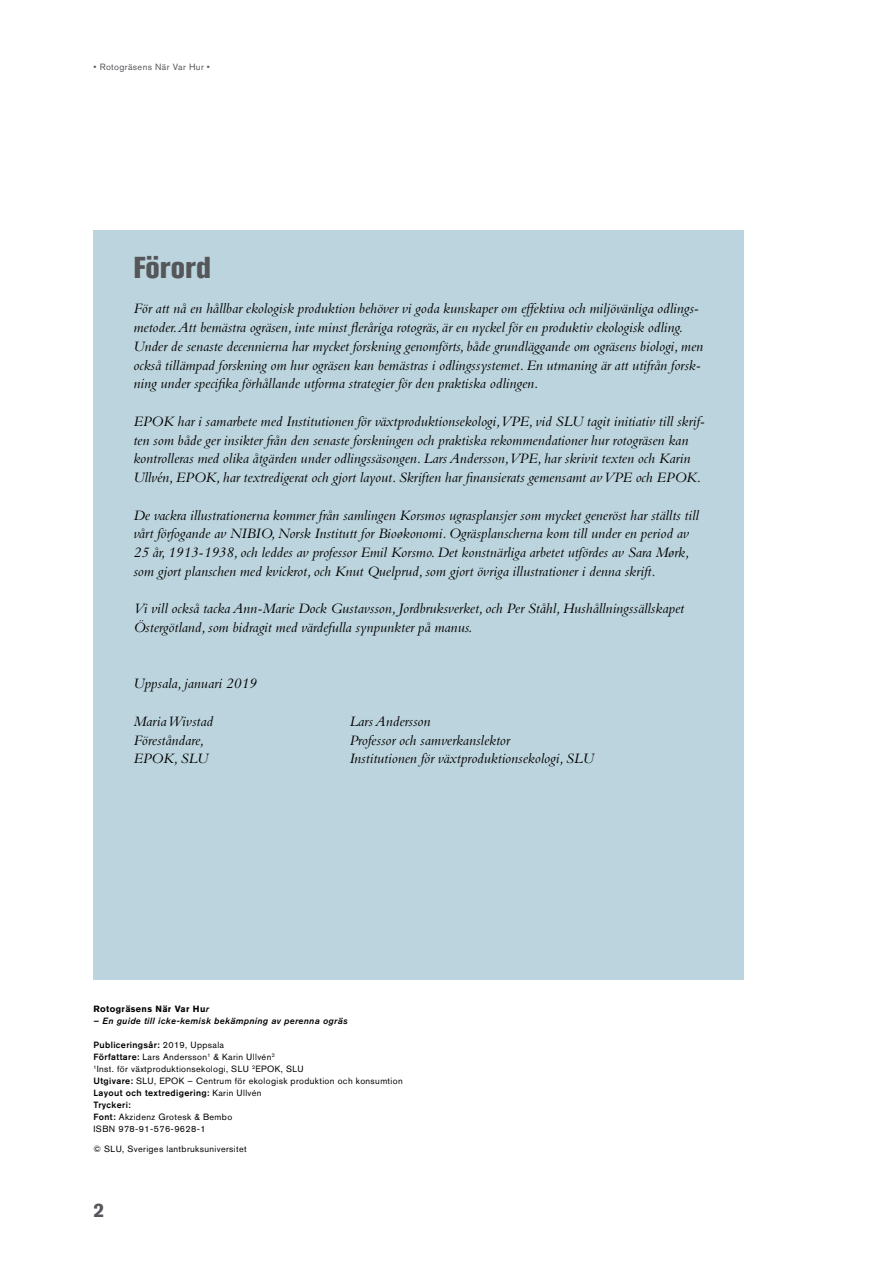
<style>
.page{position:relative;width:893px;height:1263px;background:#fff}
.page>*{position:absolute;margin:0;border:0;box-sizing:border-box;transform-origin:0 0}
.t1{font:800 condensed 30px "Akzidenz Grotesk BQ";letter-spacing:.01em;color:#54565a}
.t2{font:700 19.5px "Akzidenz Grotesk BQ";color:#54565a}
.t3{font:italic 15px/18.8px "Bembo Std";color:#000}
.t4{font:9px/12px "Akzidenz Grotesk BQ";letter-spacing:.04em;color:#000}
.t5{font:italic 9px "Akzidenz Grotesk BQ Med";letter-spacing:.04em;color:#000}
.t6{font:9px "Akzidenz Grotesk BQ";letter-spacing:.04em;color:#54565a}
.t7{font:700 9px "Akzidenz Grotesk BQ";letter-spacing:.04em;color:#000}
.s1{font-family:"Akzidenz Grotesk BQ Med";font-weight:400;font-style:italic}
.s2{font-weight:500}
</style>
<div class="page">
<div style="left:94px;top:230px;width:650px;height:749px;background:#b9d2dc"></div>
<p class="t6" style="left:94px;top:62px;width:118px">• Rotogräsens När Var Hur •</p>
<h1 class="t1" style="left:133px;top:250px;width:79px">Förord</h1>
<p class="t3" style="left:133px;top:299px;width:571px">För att nå en hållbar ekologisk produktion behöver vi goda kunskaper om effektiva och miljövänliga odlings&shy;metoder. Att bemästra ogräsen, inte minst fleråriga rotogräs, är en nyckel för en produktiv ekologisk odling.<br>Under de senaste decennierna har mycket forskning genomförts, både grundläggande om ogräsens biologi, men också tillämpad forskning om hur ogräsen kan bemästras i odlingssystemet. En utmaning är att utifrån forsk&shy;ning under specifika förhållande utforma strategier för den praktiska odlingen.</p>
<p class="t3" style="left:133px;top:411px;width:573px">EPOK har i samarbete med Institutionen för växtproduktionsekologi, VPE, vid SLU tagit initiativ till skrif&shy;ten som både ger insikter från den senaste forskningen och praktiska rekommendationer hur rotogräsen kan kontrolleras med olika åtgärden under odlingssäsongen. Lars Andersson, VPE, har skrivit texten och Karin Ullvén, EPOK, har textredigerat och gjort layout. Skriften har finansierats gemensamt av VPE och EPOK.</p>
<p class="t3" style="left:133px;top:505px;width:567px">De vackra illustrationerna kommer från samlingen Korsmos ugrasplansjer som mycket generöst har ställts till vårt förfogande av NIBIO, Norsk Institutt for Bioøkonomi. Ogräsplanscherna kom till under en period av 25 år, 1913-1938, och leddes av professor Emil Korsmo. Det konstnärliga arbetet utfördes av Sara Mørk, som gjort planschen med kvickrot, och Knut Quelprud, som gjort övriga illustrationer i denna skrift.</p>
<p class="t3" style="left:133px;top:599px;width:552px">Vi vill också tacka Ann-Marie Dock Gustavsson, Jordbruksverket, och Per Ståhl, Hushållningssällskapet<br>Östergötland, som bidragit med värdefulla synpunkter på manus.</p>
<p class="t3" style="left:133px;top:674px;width:125px">Uppsala, januari 2019</p>
<p class="t3" style="left:133px;top:711px;width:81px">Maria Wivstad</p>
<p class="t3" style="left:349px;top:711px;width:83px">Lars Andersson</p>
<p class="t3" style="left:133px;top:730px;width:72px">Föreståndare,</p>
<p class="t3" style="left:349px;top:730px;width:162px">Professor och samverkanslektor</p>
<p class="t3" style="left:133px;top:749px;width:76px">EPOK, SLU</p>
<p class="t3" style="left:349px;top:749px;width:246px">Institutionen för växtproduktionsekologi, SLU</p>
<p class="t7" style="left:94px;top:1003px;width:117px">Rotogräsens När Var Hu<span class="s1">r</span></p>
<p class="t5" style="left:94px;top:1015px;width:256px">– En guide till icke-kemisk bekämpning av perenna ogräs</p>
<p class="t4" style="left:94px;top:1039px;width:311px"><span class="s2">Publiceringsår:</span> 2019, Uppsala<br><span class="s2">Författare:</span> Lars Andersson<sup>1</sup> &amp; Karin Ullvén<sup>2<br>1</sup>Inst. för växtproduktionsekologi, SLU <sup>2</sup>EPOK, SLU<br><span class="s2">Utgivare:</span> SLU, EPOK – Centrum för ekologisk produktion och konsumtion <span class="s2">Layout och textredigering:</span> Karin Ullvén<br><span class="s2">Tryckeri:<br>Font:</span> Akzidenz Grotesk &amp; Bembo<br>ISBN 978-91-576-9628-1</p>
<p class="t4" style="left:94px;top:1143px;width:155px">© SLU, Sveriges lantbruksuniversitet</p>
<h2 class="t2" style="left:94px;top:1198px;width:12px">2</h2>
</div>
